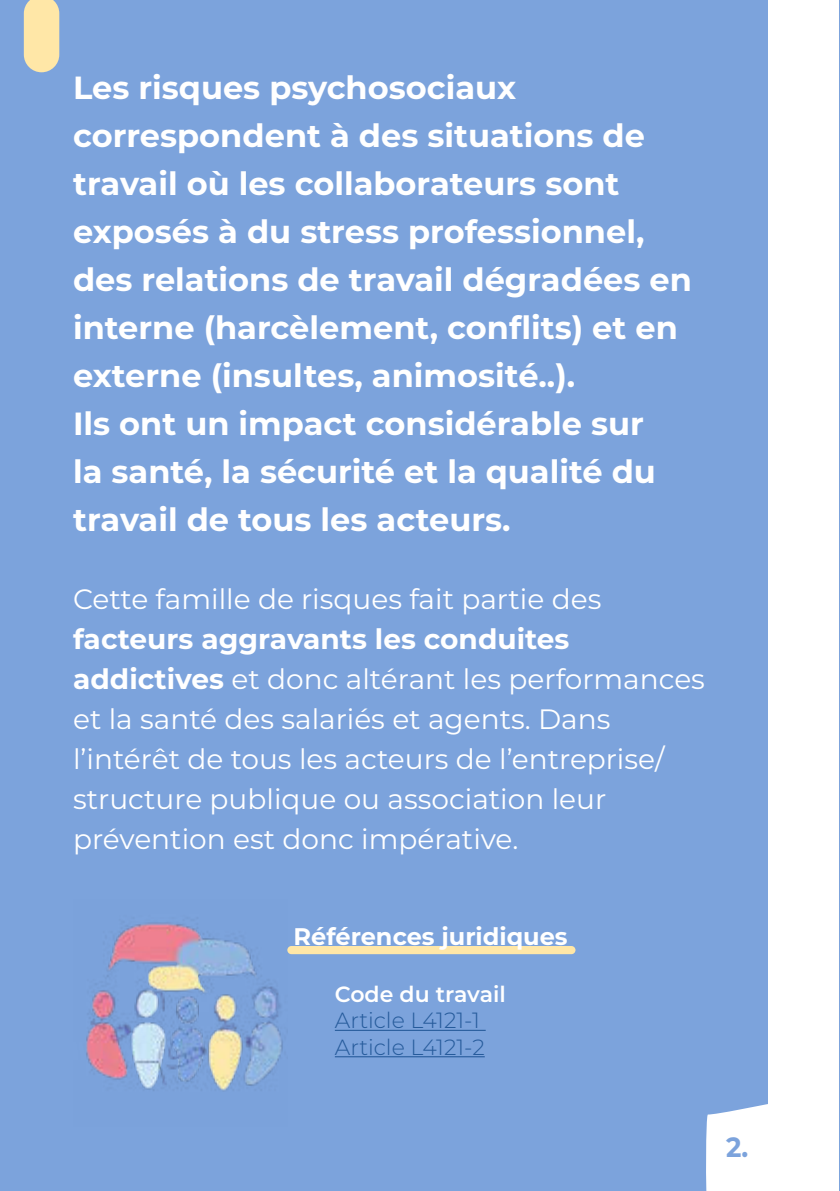
<style>
.page{position:relative;width:840px;height:1191px;background:#fff}
.page>*{position:absolute;margin:0;border:0;box-sizing:border-box;transform-origin:0 0}
.t1{font:700 32px/48px "Montserrat";color:#fff}
.t2{font:28px/40px "Montserrat";color:#fff}
.t3{font:700 27.8px "Montserrat";color:#7ca3dc;scale:.93 1}
.t4{font:700 24px "Montserrat";color:#fff}
.t5{font:300 22px/26.4px "Montserrat";color:#265b9b}
.t6{font:600 22px "Montserrat";color:#fff}
.s1{font-weight:700}
</style>
<div class="page">
<hr style="left:838px;top:0;width:1px;height:1191px;background:#7ca3dc">
<div style="left:0;top:0;width:767px;height:1191px;background:#7ca3dc"></div>
<svg style="left:706px;top:1103px;width:62px;height:88px;background:#f4f7fc"></svg>
<svg style="left:24px;top:0;width:35px;height:72px;background:#f6e2aa"></svg>
<img style="left:86px;top:922px;width:197px;height:170px">
<div style="left:287px;top:946px;width:288px;height:8px;background:#ffe7a7;border-radius:4px"></div>
<hr style="left:334px;top:1029px;width:151px;height:2px;background:#265b9b">
<hr style="left:334px;top:1056px;width:150px;height:1px;background:#265b9b">
<p class="t1" style="left:73px;top:64px;width:620px">Les risques psychosociaux correspondent à des situations de travail où les collaborateurs sont exposés à du stress professionnel, des relations de travail dégradées en interne (harcèlement, conflits) et en externe (insultes, animosité..).<br>Ils ont un impact considérable sur<br>la santé, la sécurité et la qualité du travail de tous les acteurs.</p>
<p class="t2" style="left:73px;top:580px;width:529px">Cette famille de risques fait partie des</p>
<p class="t2" style="left:73px;top:620px;width:633px"><span class="s1">facteurs aggravants les conduites addictives</span> et donc altérant les performances et la santé des salariés et agents. Dans l’intérêt de tous les acteurs de l’entreprise/ structure publique ou association leur prévention est donc impérative.</p>
<p class="t4" style="left:293px;top:923px;width:275px">Références juridiques</p>
<p class="t6" style="left:334px;top:983px;width:172px">Code du travail</p>
<p class="t5" style="left:334px;top:1007px;width:151px">Article L4121-1<br>Article L4121-2</p>
<p class="t3" style="left:725px;top:1131px;width:26px">2.</p>
</div>
